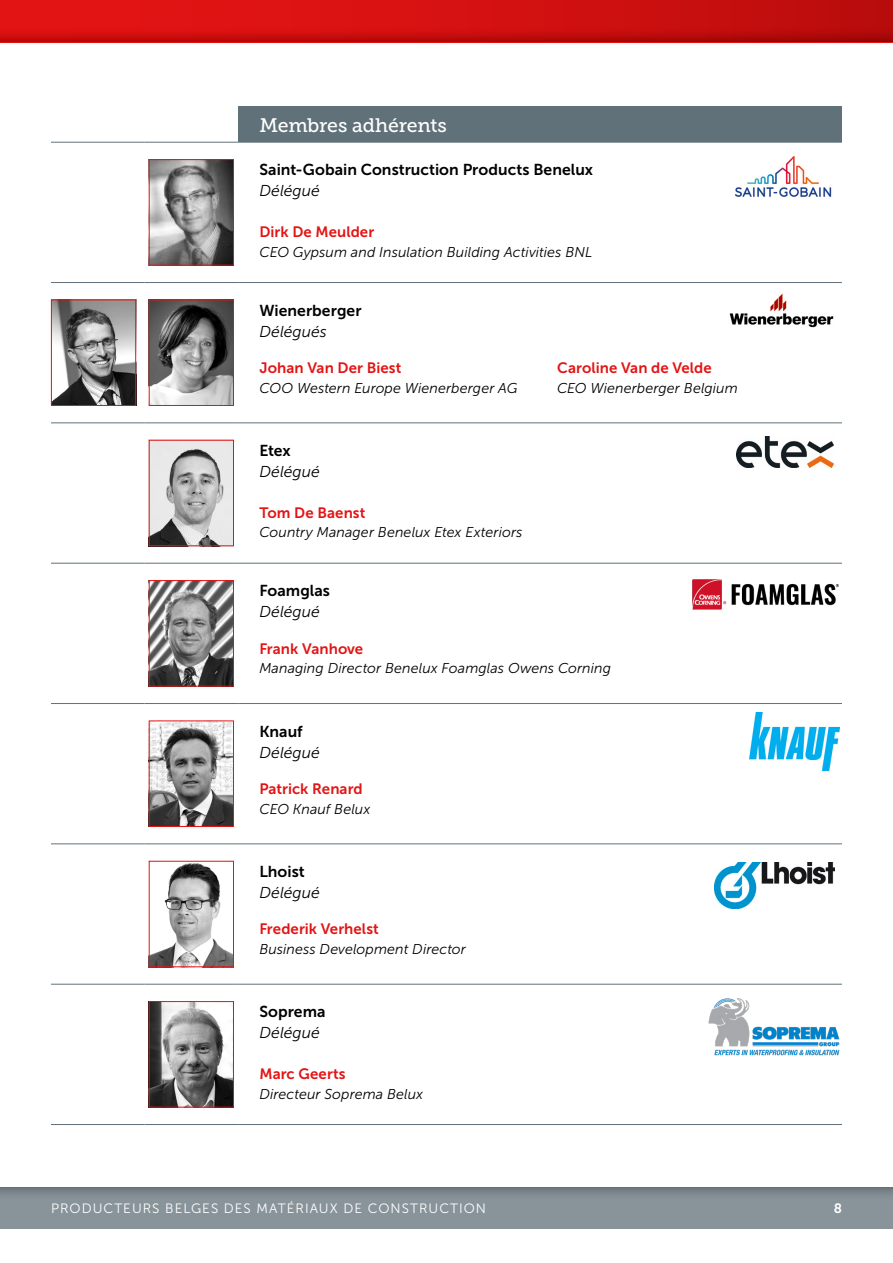
<style>
.page{position:relative;width:893px;height:1263px;background:#fff}
.page>*{position:absolute;margin:0;border:0;box-sizing:border-box;transform-origin:0 0}
.t1{font:19.5px "Museo Slab 500";letter-spacing:-.01em;color:#fff}
.t2{font:15.75px "Museo Sans 700";color:#000}
.t3{font:italic 15.75px "Museo Sans 300";color:#000}
.t4{font:15px "Museo Sans 700";letter-spacing:.005em;color:#e31414}
.t5{font:italic 14.25px "Museo Sans 300";letter-spacing:.005em;color:#000}
.t6{font:13.5px "Museo Sans 300";letter-spacing:.075em;color:#fff}
.t7{font:13.5px "Museo Sans 700";color:#fff}
</style>
<div class="page">
<div style="left:0;top:0;width:893px;height:45px;background:#b40b0b;opacity:.9"></div>
<div style="left:0;top:1186px;width:893px;height:43px;background:#88949a"></div>
<div style="left:0;top:1142px;width:893px;height:59px;background:#000;opacity:.5"></div>
<div style="left:0;top:1157px;width:893px;height:29px;background:#fff"></div>
<div style="left:0;top:1118px;width:893px;height:43px;background:#fff"></div>
<hr style="left:0;top:42px;width:893px;height:1px;background:#e31414">
<div style="left:238px;top:106px;width:604px;height:36px;background:#617179"></div>
<hr style="left:51px;top:282px;width:94px;height:1px;background:#617179">
<hr style="left:145px;top:282px;width:93px;height:1px;background:#617179">
<hr style="left:238px;top:282px;width:604px;height:1px;background:#617179">
<hr style="left:51px;top:703px;width:94px;height:1px;background:#617179">
<hr style="left:145px;top:703px;width:93px;height:1px;background:#617179">
<hr style="left:238px;top:703px;width:604px;height:1px;background:#617179">
<hr style="left:51px;top:843px;width:94px;height:1px;background:#617179">
<hr style="left:145px;top:843px;width:93px;height:1px;background:#617179">
<hr style="left:238px;top:843px;width:604px;height:1px;background:#617179">
<hr style="left:51px;top:984px;width:94px;height:1px;background:#617179">
<hr style="left:145px;top:984px;width:93px;height:1px;background:#617179">
<hr style="left:238px;top:984px;width:604px;height:1px;background:#617179">
<hr style="left:51px;top:142px;width:94px;height:1px;background:#617179">
<hr style="left:145px;top:142px;width:93px;height:1px;background:#617179">
<hr style="left:238px;top:142px;width:604px;height:1px;background:#617179">
<hr style="left:51px;top:422px;width:94px;height:1px;background:#617179">
<hr style="left:145px;top:422px;width:93px;height:1px;background:#617179">
<hr style="left:238px;top:422px;width:604px;height:1px;background:#617179">
<hr style="left:51px;top:563px;width:94px;height:1px;background:#617179">
<hr style="left:145px;top:563px;width:93px;height:1px;background:#617179">
<hr style="left:238px;top:563px;width:604px;height:1px;background:#617179">
<hr style="left:51px;top:1124px;width:94px;height:1px;background:#617179">
<hr style="left:145px;top:1124px;width:93px;height:1px;background:#617179">
<hr style="left:238px;top:1124px;width:604px;height:1px;background:#617179">
<img style="left:151px;top:161px;width:81px;height:102px">
<div style="left:149px;top:159px;width:85px;height:106px;border:1px solid #e31414"></div>
<img style="left:53px;top:302px;width:81px;height:102px">
<div style="left:51px;top:300px;width:85px;height:106px;border:1px solid #e31414"></div>
<img style="left:151px;top:302px;width:81px;height:102px">
<div style="left:149px;top:300px;width:85px;height:106px;border:1px solid #e31414"></div>
<img style="left:151px;top:442px;width:81px;height:102px">
<div style="left:149px;top:440px;width:85px;height:106px;border:1px solid #e31414"></div>
<img style="left:151px;top:582px;width:81px;height:102px">
<div style="left:149px;top:580px;width:85px;height:106px;border:1px solid #e31414"></div>
<img style="left:151px;top:722px;width:81px;height:103px">
<div style="left:149px;top:720px;width:85px;height:107px;border:1px solid #e31414"></div>
<img style="left:151px;top:863px;width:81px;height:102px">
<div style="left:149px;top:861px;width:85px;height:106px;border:1px solid #e31414"></div>
<img style="left:151px;top:1003px;width:81px;height:102px">
<div style="left:149px;top:1001px;width:85px;height:106px;border:1px solid #e31414"></div>
<img style="left:736px;top:436px;width:97px;height:31px">
<img style="left:692px;top:579px;width:147px;height:31px">
<img style="left:750px;top:712px;width:89px;height:58px">
<img style="left:715px;top:863px;width:120px;height:45px">
<img style="left:705px;top:983px;width:137px;height:73px">
<img style="left:735px;top:156px;width:97px;height:41px">
<img style="left:729px;top:293px;width:105px;height:35px">
<h1 class="t1" style="left:259px;top:114px;width:189px">Membres adhérents</h1>
<p class="t2" style="left:259px;top:161px;width:335px">Saint-Gobain Construction Products Benelux</p>
<p class="t3" style="left:259px;top:182px;width:62px">Délégué</p>
<p class="t4" style="left:259px;top:223px;width:116px">Dirk De Meulder</p>
<p class="t5" style="left:259px;top:244px;width:335px">CEO Gypsum and Insulation Building Activities BNL</p>
<p class="t2" style="left:259px;top:301px;width:104px">Wienerberger</p>
<p class="t3" style="left:259px;top:323px;width:69px">Délégués</p>
<p class="t4" style="left:259px;top:360px;width:144px">Johan Van Der Biest</p>
<p class="t4" style="left:557px;top:360px;width:156px">Caroline Van de Velde</p>
<p class="t5" style="left:259px;top:380px;width:260px">COO Western Europe Wienerberger AG</p>
<p class="t5" style="left:557px;top:380px;width:182px">CEO Wienerberger Belgium</p>
<p class="t2" style="left:259px;top:442px;width:33px">Etex</p>
<p class="t3" style="left:259px;top:463px;width:62px">Délégué</p>
<p class="t4" style="left:259px;top:504px;width:108px">Tom De Baenst</p>
<p class="t5" style="left:259px;top:525px;width:265px">Country Manager Benelux Etex Exteriors</p>
<p class="t2" style="left:259px;top:582px;width:72px">Foamglas</p>
<p class="t3" style="left:259px;top:603px;width:62px">Délégué</p>
<p class="t4" style="left:259px;top:640px;width:105px">Frank Vanhove</p>
<p class="t5" style="left:259px;top:661px;width:353px">Managing Director Benelux Foamglas Owens Corning</p>
<p class="t2" style="left:259px;top:722px;width:45px">Knauf</p>
<p class="t3" style="left:259px;top:744px;width:62px">Délégué</p>
<p class="t4" style="left:259px;top:780px;width:105px">Patrick Renard</p>
<p class="t5" style="left:259px;top:801px;width:112px">CEO Knauf Belux</p>
<p class="t2" style="left:259px;top:863px;width:47px">Lhoist</p>
<p class="t3" style="left:259px;top:884px;width:62px">Délégué</p>
<p class="t4" style="left:259px;top:921px;width:121px">Frederik Verhelst</p>
<p class="t5" style="left:259px;top:941px;width:208px">Business Development Director</p>
<p class="t2" style="left:259px;top:1003px;width:68px">Soprema</p>
<p class="t3" style="left:259px;top:1024px;width:62px">Délégué</p>
<p class="t4" style="left:259px;top:1065px;width:88px">Marc Geerts</p>
<p class="t5" style="left:259px;top:1086px;width:165px">Directeur Soprema Belux</p>
<p class="t6" style="left:51px;top:1201px;width:437px">PRODUCTEURS BELGES DES MATÉRIAUX DE CONSTRUCTION</p>
<p class="t7" style="left:834px;top:1200px;width:10px">8</p>
</div>
